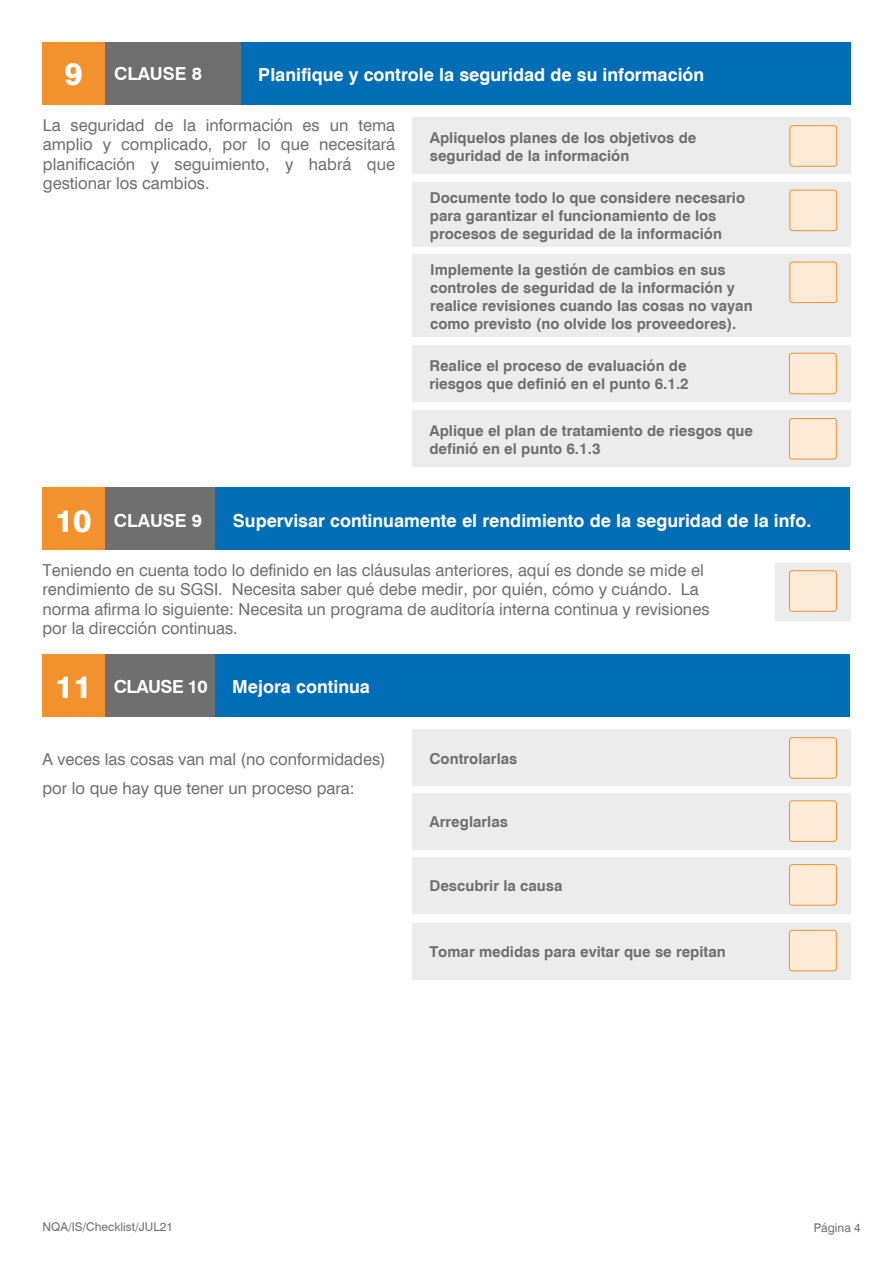
<style>
.page{position:relative;width:893px;height:1263px;background:#fff}
.page>*{position:absolute;margin:0;border:0;box-sizing:border-box;transform-origin:0 0}
.t1{font:700 18px "Swiss 721 BT";color:#fff}
.t2{font:700 18px "Swiss 721 BT";letter-spacing:-.03em;color:#fff}
.t3{font:16.5px/19.5px "Swiss 721 BT";color:#706f6f}
.t4{font:700 15px/18px "Swiss 721 BT";color:#706f6f}
.t5{font:12px "Swiss 721 BT";color:#706f6f}
.s1{font-weight:800;font-size:31.05px}
</style>
<div class="page">
<div style="left:104px;top:487px;width:112px;height:62px;background:#706f6f"></div>
<div style="left:42px;top:487px;width:62px;height:62px;background:#f3912d"></div>
<div style="left:216px;top:487px;width:634px;height:62px;background:#006db7"></div>
<div style="left:104px;top:655px;width:111px;height:62px;background:#706f6f"></div>
<div style="left:42px;top:655px;width:62px;height:62px;background:#f3912d"></div>
<div style="left:215px;top:655px;width:635px;height:62px;background:#006db7"></div>
<div style="left:105px;top:43px;width:136px;height:62px;background:#706f6f"></div>
<div style="left:43px;top:43px;width:62px;height:62px;background:#f3912d"></div>
<div style="left:241px;top:43px;width:609px;height:62px;background:#006db7"></div>
<div style="left:413px;top:118px;width:438px;height:56px;background:#ececec"></div>
<div style="left:413px;top:182px;width:438px;height:65px;background:#ececec"></div>
<div style="left:413px;top:254px;width:438px;height:83px;background:#ececec"></div>
<div style="left:790px;top:126px;width:47px;height:40px;background:#feebd7;border-radius:3px"></div>
<div style="left:789px;top:125px;width:48px;height:42px;border:1px solid #f3912d;border-radius:3px"></div>
<div style="left:790px;top:262px;width:47px;height:41px;background:#feebd7;border-radius:3px"></div>
<div style="left:789px;top:262px;width:48px;height:41px;border:1px solid #f3912d;border-radius:3px"></div>
<div style="left:790px;top:190px;width:47px;height:41px;background:#feebd7;border-radius:3px"></div>
<div style="left:789px;top:190px;width:48px;height:41px;border:1px solid #f3912d;border-radius:3px"></div>
<div style="left:412px;top:345px;width:438px;height:57px;background:#ececec"></div>
<div style="left:789px;top:353px;width:47px;height:41px;background:#feebd7;border-radius:3px"></div>
<div style="left:789px;top:353px;width:48px;height:41px;border:1px solid #f3912d;border-radius:3px"></div>
<div style="left:412px;top:411px;width:438px;height:56px;background:#ececec"></div>
<div style="left:789px;top:418px;width:47px;height:41px;background:#feebd7;border-radius:3px"></div>
<div style="left:789px;top:418px;width:48px;height:41px;border:1px solid #f3912d;border-radius:3px"></div>
<div style="left:775px;top:563px;width:75px;height:58px;background:#ececec"></div>
<div style="left:789px;top:571px;width:47px;height:40px;background:#feebd7;border-radius:3px"></div>
<div style="left:789px;top:570px;width:48px;height:42px;border:1px solid #f3912d;border-radius:3px"></div>
<div style="left:412px;top:730px;width:438px;height:56px;background:#ececec"></div>
<div style="left:412px;top:793px;width:438px;height:56px;background:#ececec"></div>
<div style="left:412px;top:857px;width:438px;height:56px;background:#ececec"></div>
<div style="left:789px;top:738px;width:47px;height:40px;background:#feebd7;border-radius:3px"></div>
<div style="left:789px;top:737px;width:48px;height:41px;border:1px solid #f3912d;border-radius:3px"></div>
<div style="left:789px;top:864px;width:47px;height:41px;background:#feebd7;border-radius:3px"></div>
<div style="left:789px;top:864px;width:48px;height:41px;border:1px solid #f3912d;border-radius:3px"></div>
<div style="left:789px;top:801px;width:47px;height:40px;background:#feebd7;border-radius:3px"></div>
<div style="left:789px;top:800px;width:48px;height:42px;border:1px solid #f3912d;border-radius:3px"></div>
<div style="left:412px;top:923px;width:438px;height:56px;background:#ececec"></div>
<div style="left:789px;top:930px;width:47px;height:41px;background:#feebd7;border-radius:3px"></div>
<div style="left:789px;top:930px;width:48px;height:41px;border:1px solid #f3912d;border-radius:3px"></div>
<p class="t1" style="left:64px;top:63px;width:139px"><span class="s1">9</span> CLAUSE 8</p>
<p class="t1" style="left:258px;top:64px;width:447px">Planifique y controle la seguridad de su información</p>
<p class="t3" style="left:43px;top:115px;width:354px;text-align:justify">La seguridad de la información es un tema amplio y complicado, por lo que necesitará planificación y seguimiento, y habrá que gestionar los cambios.</p>
<p class="t4" style="left:430px;top:129px;width:268px">Apliquelos planes de los objetivos de seguridad de la información</p>
<p class="t4" style="left:430px;top:188px;width:317px">Documente todo lo que considere necesario para garantizar el funcionamiento de los procesos de seguridad de la información</p>
<p class="t4" style="left:430px;top:261px;width:324px">Implemente la gestión de cambios en sus controles de seguridad de la información y realice revisiones cuando las cosas no vayan como previsto (no olvide los proveedores).</p>
<p class="t4" style="left:429px;top:356px;width:261px">Realice el proceso de evaluación de riesgos que definió en el punto 6.1.2</p>
<p class="t4" style="left:429px;top:421px;width:325px">Aplique el plan de tratamiento de riesgos que definió en el punto 6.1.3</p>
<p class="t1" style="left:55px;top:509px;width:149px"><span class="s1">10</span> CLAUSE 9</p>
<p class="t1" style="left:233px;top:509px;width:580px">Supervisar continuamente el rendimiento de la seguridad de la info.</p>
<p class="t3" style="left:42px;top:560px;width:669px">Teniendo en cuenta todo lo definido en las cláusulas anteriores, aquí es donde se mide el rendimiento de su SGSI. Necesita saber qué debe medir, por quién, cómo y cuándo. La norma afirma lo siguiente: Necesita un programa de auditoría interna continua y revisiones por la dirección continuas.</p>
<p class="t2" style="left:55px;top:675px;width:154px"><span class="s1">11</span> CLAUSE 10</p>
<p class="t1" style="left:232px;top:675px;width:139px">Mejora continua</p>
<p class="t3" style="left:43px;top:744px;width:345px;line-height:28.8px">A veces las cosas van mal (no conformidades) por lo que hay que tener un proceso para:</p>
<p class="t4" style="left:429px;top:750px;width:89px">Controlarlas</p>
<p class="t4" style="left:429px;top:813px;width:80px">Arreglarlas</p>
<p class="t4" style="left:429px;top:877px;width:135px">Descubrir la causa</p>
<p class="t4" style="left:429px;top:943px;width:298px">Tomar medidas para evitar que se repitan</p>
<p class="t5" style="left:43px;top:1219px;width:132px">NQA/IS/Checklist/JUL21</p>
<p class="t5" style="left:814px;top:1220px;width:49px">Página 4</p>
</div>
